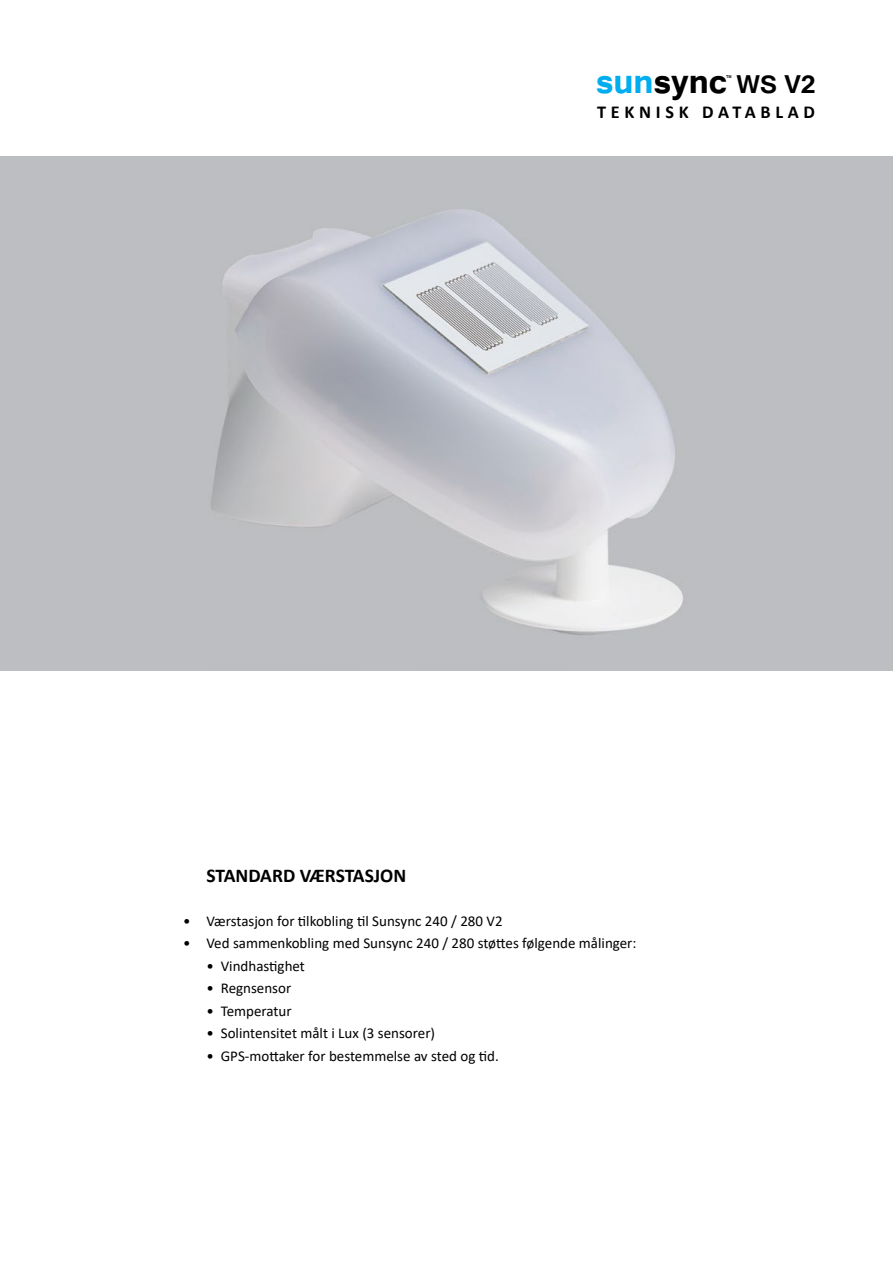
<style>
.page{position:relative;width:893px;height:1263px;background:#fff}
.page>*{position:absolute;margin:0;border:0;box-sizing:border-box;transform-origin:0 0}
.t1{font:700 42.15px "Tunga";color:#000}
.t2{font:700 19.5px "Calibri";color:#000}
.t3{font:700 18.15px "Calibri";letter-spacing:.26em;color:#000}
.t4{font:15px/22.5px "Calibri";color:#000}
.t5{font:10.5px "Tunga";color:#000}
.s1{color:#00aeef}
.s2{font-size:31.65px}
</style>
<div class="page">
<img style="left:0;top:156px;width:893px;height:515px">
<p class="t5" style="left:726px;top:71px;width:7px">™</p>
<h1 class="t1" style="left:596px;top:54px;width:221px"><span class="s1">sun</span>sync <span class="s2">WS V2</span></h1>
<p class="t3" style="left:597px;top:99px;width:219px">TEKNISK DATABLAD</p>
<p class="t4" style="left:183px;top:909px;width:9px">• •</p>
<h2 class="t2" style="left:207px;top:862px;width:201px">STANDARD VÆRSTASJON</h2>
<p class="t4" style="left:207px;top:909px;width:431px">Værstasjon for tilkobling til Sunsync 240 / 280 V2<br>Ved sammenkobling med Sunsync 240 / 280 støttes følgende målinger:</p>
<p class="t4" style="left:207px;top:954px;width:100px">• Vindhastighet</p>
<p class="t4" style="left:207px;top:977px;width:86px">• Regnsensor</p>
<p class="t4" style="left:207px;top:999px;width:87px">• Temperatur</p>
<p class="t4" style="left:207px;top:1022px;width:230px">• Solintensitet målt i Lux (3 sensorer)</p>
<p class="t4" style="left:207px;top:1044px;width:294px">• GPS-mottaker for bestemmelse av sted og tid.</p>
</div>
